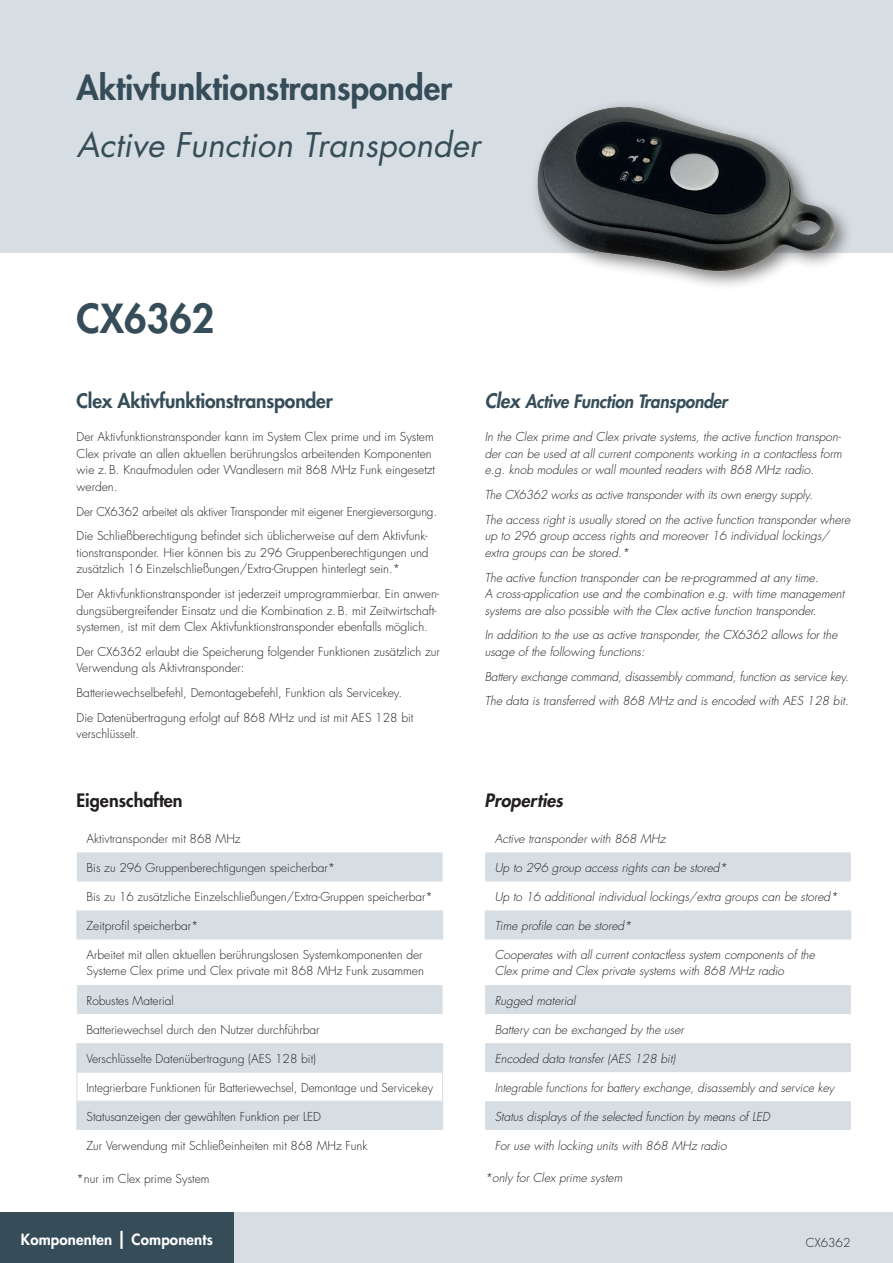
<style>
.page{position:relative;width:893px;height:1263px;background:#fff}
.page>*{position:absolute;margin:0;border:0;box-sizing:border-box;transform-origin:0 0}
.t1{font:800 39px "Futura Std";color:#364d59}
.t2{font:800 33px "Futura Std";color:#364d59}
.t3{font:italic 33px "Futura Std";color:#364d59}
.Body{font:800 19.5px "Futura Std";letter-spacing:-.01em;color:#364d59}
.Body-2{font:italic 800 18px "Futura Std";letter-spacing:-.01em;color:#364d59;scale:.95 1}
.t4{font:800 18px "Futura Std";color:#231f20}
.t5{font:italic 800 18px "Futura Std";color:#231f20}
.t6{font:800 15px "Futura Std";letter-spacing:.01em;color:#fff}
.Body-3{font:300 12px/16.5px "Futura Std";color:#231f20}
.Body_Englisch{font:italic 300 12px/16.5px "Futura Std";color:#231f20}
.Tabelle_Daten_DE{font:300 12px/16.5px "Futura Std";color:#231f20}
.Tabelle_Daten_ENG{font:italic 300 12px/16.5px "Futura Std";color:#231f20}
.s1{font-size:19.5px}
.s2{font-size:18px}
</style>
<div class="page">
<div style="left:0;top:1212px;width:893px;height:51px;background:#d7dee3"></div>
<div style="left:0;top:1212px;width:234px;height:51px;background:#364d59"></div>
<div style="left:0;top:0;width:893px;height:253px;background:#d7dee3"></div>
<svg style="left:77px;top:852px;width:366px;height:278px;fill:#d7dee3"></svg>
<svg style="left:77px;top:910px;width:1px;height:29px"></svg>
<svg style="left:442px;top:910px;width:1px;height:29px"></svg>
<svg style="left:77px;top:1043px;width:1px;height:87px"></svg>
<hr style="left:77px;top:1072px;width:366px;height:1px;background:#d7dee3">
<hr style="left:77px;top:1101px;width:366px;height:1px;background:#d7dee3">
<svg style="left:442px;top:1043px;width:1px;height:87px"></svg>
<svg style="left:485px;top:852px;width:366px;height:278px;fill:#d7dee3"></svg>
<svg style="left:485px;top:910px;width:1px;height:29px"></svg>
<svg style="left:850px;top:910px;width:1px;height:29px"></svg>
<img style="left:535px;top:104px;width:313px;height:182px">
<p class="t2" style="left:77px;top:67px;width:377px">Aktivfunktionstransponder</p>
<p class="t3" style="left:77px;top:123px;width:405px">Active Function Transponder</p>
<p class="t1" style="left:77px;top:294px;width:139px">CX6362</p>
<p class="Body" style="left:77px;top:389px;width:258px">Clex Aktivfunktionstransponder</p>
<p class="Body-3" style="left:77px;top:429px;width:360px">Der Aktivfunktionstransponder kann im System Clex prime und im System Clex private an allen aktuellen berührungslos arbeitenden Komponenten wie z.B. Knaufmodulen oder Wandlesern mit 868 MHz Funk eingesetzt werden.</p>
<p class="Body-3" style="left:77px;top:503px;width:362px">Der CX6362 arbeitet als aktiver Transponder mit eigener Energieversorgung.</p>
<p class="Body-3" style="left:77px;top:528px;width:354px;text-align:justify">Die Schließberechtigung befindet sich üblicherweise auf dem Aktivfunk&shy;tionstransponder. Hier können bis zu 296 Gruppenberechtigungen und zusätzlich 16 Einzelschließungen/Extra-Gruppen hinterlegt sein.*</p>
<p class="Body-3" style="left:77px;top:586px;width:364px">Der Aktivfunktionstransponder ist jederzeit umprogrammierbar. Ein anwen&shy;dungsübergreifender Einsatz und die Kombination z.B. mit Zeitwirtschaft&shy;systemen, ist mit dem Clex Aktivfunktionstransponder ebenfalls möglich.</p>
<p class="Body-3" style="left:77px;top:644px;width:365px">Der CX6362 erlaubt die Speicherung folgender Funktionen zusätzlich zur<br>Verwendung als Aktivtransponder:</p>
<p class="Body-3" style="left:77px;top:685px;width:327px">Batteriewechselbefehl, Demontagebefehl, Funktion als Servicekey.</p>
<p class="Body-3" style="left:77px;top:710px;width:338px">Die Datenübertragung erfolgt auf 868 MHz und ist mit AES 128 bit verschlüsselt.</p>
<p class="Body-2" style="left:485px;top:390px;width:257px"><span class="s1">Clex</span> Active Function Transponder</p>
<p class="Body_Englisch" style="left:485px;top:429px;width:359px;text-align:justify">In the Clex prime and Clex private systems, the active function transpon&shy;der can be used at all current components working in a contactless form e.g. knob modules or wall mounted readers with 868 MHz radio.</p>
<p class="Body_Englisch" style="left:485px;top:487px;width:329px">The CX6362 works as active transponder with its own energy supply.</p>
<p class="Body_Englisch" style="left:485px;top:512px;width:367px">The access right is usually stored on the active function transponder where up to 296 group access rights and moreover 16 individual lockings/ extra groups can be stored.*</p>
<p class="Body_Englisch" style="left:485px;top:569px;width:361px">The active function transponder can be re-programmed at any time.<br>A cross-application use and the combination e.g. with time management systems are also possible with the Clex active function transponder.</p>
<p class="Body_Englisch" style="left:485px;top:627px;width:354px">In addition to the use as active transponder, the CX6362 allows for the usage of the following functions:</p>
<p class="Body_Englisch" style="left:485px;top:668px;width:366px">Battery exchange command, disassembly command, function as service key.</p>
<p class="Body_Englisch" style="left:485px;top:693px;width:365px">The data is transferred with 868 MHz and is encoded with AES 128 bit.</p>
<p class="t4" style="left:77px;top:789px;width:108px">Eigenschaften</p>
<p class="t5" style="left:485px;top:789px;width:80px">Properties</p>
<p class="Tabelle_Daten_DE" style="left:86px;top:830px;width:156px">Aktivtransponder mit 868 MHz</p>
<p class="Tabelle_Daten_DE" style="left:86px;top:859px;width:250px">Bis zu 296 Gruppenberechtigungen speicherbar*</p>
<p class="Tabelle_Daten_DE" style="left:86px;top:889px;width:348px">Bis zu 16 zusätzliche Einzelschließungen/Extra-Gruppen speicherbar*</p>
<p class="Tabelle_Daten_DE" style="left:86px;top:918px;width:114px">Zeitprofil speicherbar*</p>
<p class="Tabelle_Daten_DE" style="left:86px;top:947px;width:339px">Arbeitet mit allen aktuellen berührungslosen Systemkomponenten der<br>Systeme Clex prime und Clex private mit 868 MHz Funk zusammen</p>
<p class="Tabelle_Daten_DE" style="left:86px;top:992px;width:89px">Robustes Material</p>
<p class="Tabelle_Daten_DE" style="left:86px;top:1021px;width:234px">Batteriewechsel durch den Nutzer durchführbar</p>
<p class="Tabelle_Daten_DE" style="left:86px;top:1050px;width:231px">Verschlüsselte Datenübertragung (AES 128 bit)</p>
<p class="Tabelle_Daten_DE" style="left:86px;top:1079px;width:348px">Integrierbare Funktionen für Batteriewechsel, Demontage und Servicekey</p>
<p class="Tabelle_Daten_DE" style="left:86px;top:1108px;width:236px">Statusanzeigen der gewählten Funktion per LED</p>
<p class="Tabelle_Daten_DE" style="left:86px;top:1137px;width:283px">Zur Verwendung mit Schließeinheiten mit 868 MHz Funk</p>
<p class="Tabelle_Daten_ENG" style="left:495px;top:830px;width:172px">Active transponder with 868 MHz</p>
<p class="Tabelle_Daten_ENG" style="left:495px;top:859px;width:234px">Up to 296 group access rights can be stored*</p>
<p class="Tabelle_Daten_ENG" style="left:495px;top:889px;width:345px">Up to 16 additional individual lockings/extra groups can be stored*</p>
<p class="Tabelle_Daten_ENG" style="left:495px;top:918px;width:138px">Time profile can be stored*</p>
<p class="Tabelle_Daten_ENG" style="left:495px;top:947px;width:322px">Cooperates with all current contactless system components of the<br>Clex prime and Clex private systems with 868 MHz radio</p>
<p class="Tabelle_Daten_ENG" style="left:495px;top:992px;width:82px">Rugged material</p>
<p class="Tabelle_Daten_ENG" style="left:495px;top:1021px;width:191px">Battery can be exchanged by the user</p>
<p class="Tabelle_Daten_ENG" style="left:495px;top:1050px;width:182px">Encoded data transfer (AES 128 bit)</p>
<p class="Tabelle_Daten_ENG" style="left:495px;top:1079px;width:341px">Integrable functions for battery exchange, disassembly and service key</p>
<p class="Tabelle_Daten_ENG" style="left:495px;top:1108px;width:277px">Status displays of the selected function by means of LED</p>
<p class="Tabelle_Daten_ENG" style="left:495px;top:1137px;width:233px">For use with locking units with 868 MHz radio</p>
<p class="Tabelle_Daten_DE" style="left:77px;top:1170px;width:134px">*nur im Clex prime System</p>
<p class="Tabelle_Daten_ENG" style="left:485px;top:1169px;width:139px">*only for Clex prime system</p>
<p class="t6" style="left:21px;top:1230px;width:193px">Komponenten <span class="s2">|</span> Components</p>
<p class="Body-3" style="left:806px;top:1235px;width:46px">CX6362</p>
</div>
